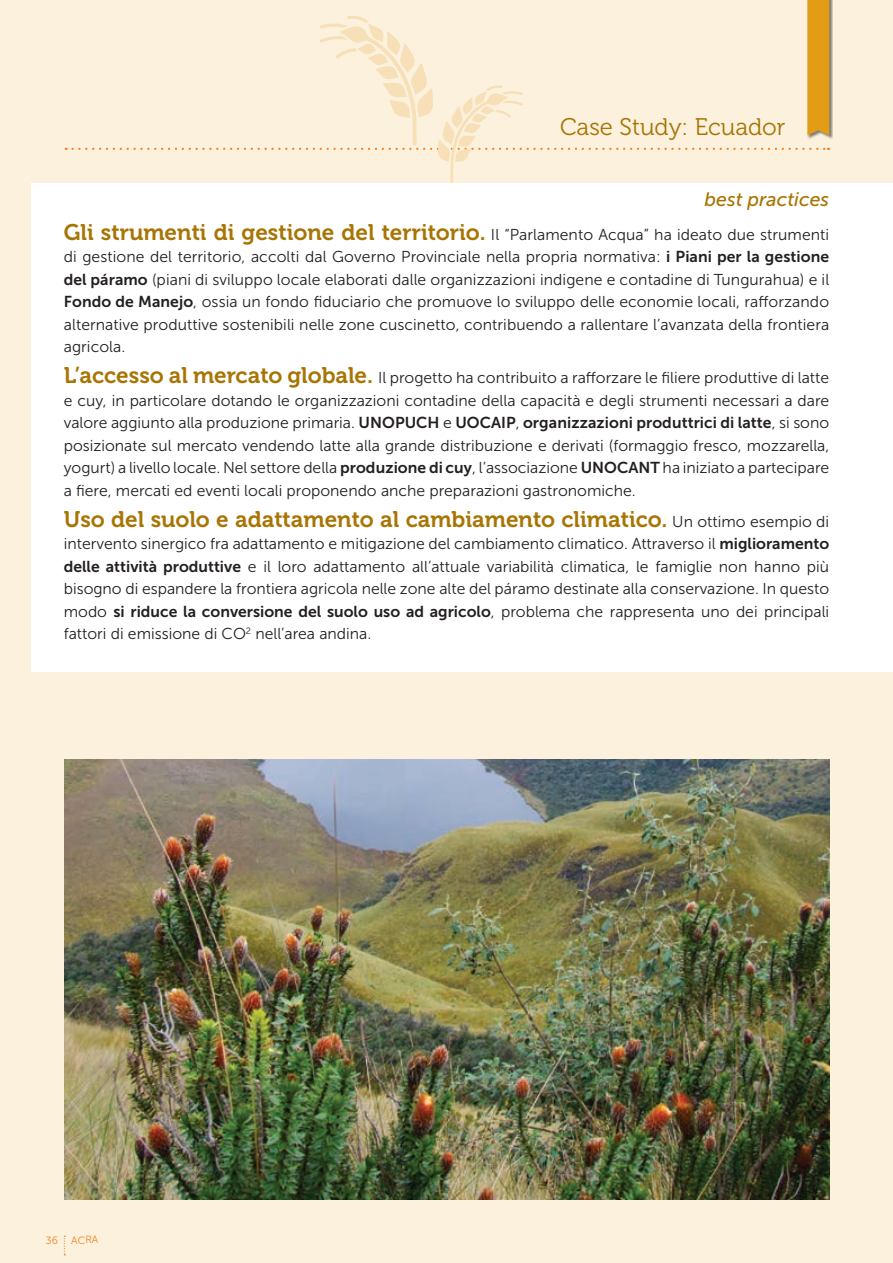
<style>
.page{position:relative;width:893px;height:1263px;background:#fbf1dd}
.page>*{position:absolute;margin:0;border:0;box-sizing:border-box;transform-origin:0 0}
.t1{font:24px "Museo 300";color:#a87504}
.t2{font:22.5px "Museo 700";color:#a87504}
.t3{font:italic 19.5px "Museo Sans 500";color:#a87504}
.t4{font:15.75px/22.5px "Museo Sans 300";color:#231f20;text-align:justify}
.t5{font:15.75px "Museo Sans 700";letter-spacing:.005em;color:#231f20}
.t6{font:10.5px "Museo Sans 300";letter-spacing:-.005em;color:#f58220}
.s1{font-family:"Museo 700";font-size:22.5px;color:#a87504}
.s2{font-family:"Museo Sans 700"}
.s3{font-family:"Museo Sans 300"}
.s4{font-family:"Museo Sans 300";font-size:15.75px;color:#231f20}
</style>
<div class="page">
<div style="left:807px;top:0;width:26px;height:140px;background:#231f20;opacity:.55"></div>
<img style="left:65px;top:759px;width:764px;height:440px">
<div style="left:32px;top:183px;width:861px;height:489px;background:#fff"></div>
<svg style="left:66px;top:0;width:763px;height:183px"></svg>
<svg style="left:64px;top:1236px;width:1px;height:19px"></svg>
<h1 class="t1" style="left:560px;top:114px;width:227px">Case Study: Ecuador</h1>
<p class="t3" style="left:705px;top:188px;width:126px">best practices</p>
<p class="t4" style="left:64px;top:223px;width:767px"><span class="s1">Gli strumenti di gestione del territorio.</span> Il “Parlamento Acqua” ha ideato due strumenti di gestione del territorio, accolti dal Governo Provinciale nella propria normativa: <span class="s2">i Piani per la gestione del páramo</span> (piani di sviluppo locale elaborati dalle organizzazioni indigene e contadine di Tungurahua) e il <span class="s2">Fondo de Manejo</span>, ossia un fondo fiduciario che promuove lo sviluppo delle economie locali, rafforzando alternative produttive sostenibili nelle zone cuscinetto, contribuendo a rallentare l’avanzata della frontiera agricola.</p>
<p class="t4" style="left:64px;top:367px;width:767px"><span class="s1">L’accesso al mercato globale.</span> Il progetto ha contribuito a rafforzare le filiere produttive di latte e cuy, in particolare dotando le organizzazioni contadine della capacità e degli strumenti necessari a dare valore aggiunto alla produzione primaria. <span class="s2">UNOPU</span></p>
<p class="t5" style="left:416px;top:414px;width:414px">CH <span class="s3">e</span> UOCAIP<span class="s3">,</span> organizzazioni produttrici di latte<span class="s3">, si sono</span></p>
<p class="t4" style="left:64px;top:434px;width:767px">posizionate sul mercato vendendo latte alla grande distribuzione e derivati (formaggio fresco, mozzarella, yogurt) a livello locale. Nel settore della <span class="s2">produzione di cuy</span>, l’associazione <span class="s2">UNO</span></p>
<p class="t4" style="left:64px;top:457px;width:767px;text-indent:553px"><span class="s2">CANT</span> ha iniziato a partecipare a fiere, mercati ed eventi locali proponendo anche preparazioni gastronomiche.</p>
<h2 class="t2" style="left:64px;top:507px;width:767px">Uso del suolo e adattamento al cambiamento climatico. <span class="s4">Un ottimo esempio di</span></h2>
<p class="t4" style="left:64px;top:533px;width:767px">intervento sinergico fra adattamento e mitigazione del cambiamento climatico. Attraverso il <span class="s2">miglioramento delle attività produttive</span> e il loro adattamento all’attuale variabilità climatica, le famiglie non hanno più bisogno di espandere la frontiera agricola nelle zone alte del páramo destinate alla conservazione. In questo modo <span class="s2">si riduce la conversione del suolo uso ad agricolo</span>, problema che rappresenta uno dei principali fattori di emissione di CO<sup>2</sup> nell’area andina.</p>
<p class="t6" style="left:46px;top:1234px;width:14px">36</p>
<p class="t6" style="left:71px;top:1234px;width:29px">ACRA</p>
</div>
